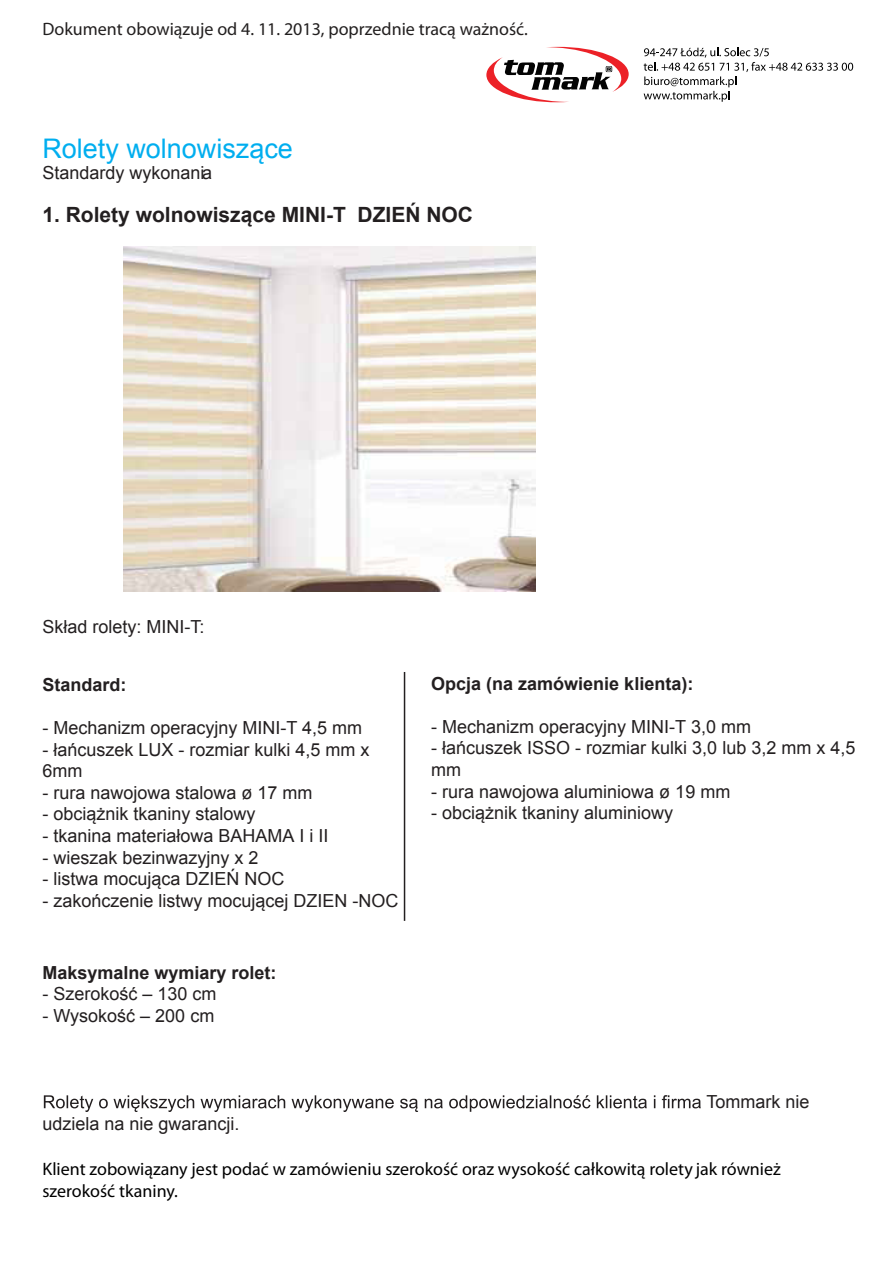
<style>
.page{position:relative;width:893px;height:1263px;background:#fff}
.page>*{position:absolute;margin:0;border:0;box-sizing:border-box;transform-origin:0 0}
.t1{font:27px "Arial";color:#00aeef}
.t2{font:700 21px "Arial";color:#231f20}
.t3{font:18px/21.6px "Arial";color:#231f20}
.t4{font:18px/21.6px "Myriad Pro";color:#000}
.t5{font:700 18px "Arial";color:#231f20}
.t6{font:18px "Myriad Pro";color:#221f1f}
</style>
<div class="page">
<svg style="left:44px;top:1095px;width:657px;height:17px"></svg>
<svg style="left:486px;top:47px;width:143px;height:56px"></svg>
<svg style="left:644px;top:48px;width:209px;height:54px"></svg>
<hr style="left:404px;top:672px;width:1px;height:249px;background:#231f20">
<img style="left:124px;top:247px;width:412px;height:344px">
<p class="t6" style="left:42px;top:18px;width:487px">Dokument obowiązuje od 4. 11. 2013, poprzednie tracą ważność.</p>
<h1 class="t1" style="left:42px;top:131px;width:252px">Rolety wolnowiszące</h1>
<p class="t3" style="left:42px;top:162px;width:171px">Standardy wykonania</p>
<p class="t2" style="left:42px;top:200px;width:432px">1. Rolety wolnowiszące MINI-T DZIEŃ NOC</p>
<p class="t3" style="left:42px;top:616px;width:164px">Skład rolety: MINI-T:</p>
<p class="t5" style="left:42px;top:672px;width:86px">Standard:</p>
<p class="t3" style="left:42px;top:717px;width:321px">- Mechanizm operacyjny MINI-T 4,5 mm</p>
<p class="t3" style="left:42px;top:739px;width:329px">- łańcuszek LUX - rozmiar kulki 4,5 mm x<br>6mm</p>
<p class="t3" style="left:42px;top:782px;width:272px">- rura nawojowa stalowa ø 17 mm</p>
<p class="t3" style="left:42px;top:803px;width:215px">- obciążnik tkaniny stalowy</p>
<p class="t3" style="left:42px;top:825px;width:288px">- tkanina materiałowa BAHAMA I i II</p>
<p class="t3" style="left:42px;top:847px;width:218px">- wieszak bezinwazyjny x 2</p>
<p class="t3" style="left:42px;top:868px;width:244px">- listwa mocująca DZIEŃ NOC</p>
<p class="t3" style="left:42px;top:890px;width:358px">- zakończenie listwy mocującej DZIEN -NOC</p>
<p class="t5" style="left:42px;top:960px;width:236px">Maksymalne wymiary rolet:</p>
<p class="t3" style="left:42px;top:983px;width:176px">- Szerokość – 130 cm</p>
<p class="t3" style="left:42px;top:1005px;width:173px">- Wysokość – 200 cm</p>
<p class="t3" style="left:42px;top:1113px;width:199px">udziela na nie gwarancji.</p>
<p class="t5" style="left:431px;top:671px;width:264px">Opcja (na zamówienie klienta):</p>
<p class="t3" style="left:431px;top:716px;width:321px">- Mechanizm operacyjny MINI-T 3,0 mm</p>
<p class="t3" style="left:431px;top:737px;width:426px">- łańcuszek ISSO - rozmiar kulki 3,0 lub 3,2 mm x 4,5 mm</p>
<p class="t3" style="left:431px;top:781px;width:301px">- rura nawojowa aluminiowa ø 19 mm</p>
<p class="t3" style="left:431px;top:802px;width:244px">- obciążnik tkaniny aluminiowy</p>
<p class="t3" style="left:706px;top:1091px;width:105px">Tommark nie</p>
<p class="t4" style="left:42px;top:1158px;width:740px">Klient zobowiązany jest podać w zamówieniu szerokość oraz wysokość całkowitą rolety jak również szerokość tkaniny.</p>
</div>
